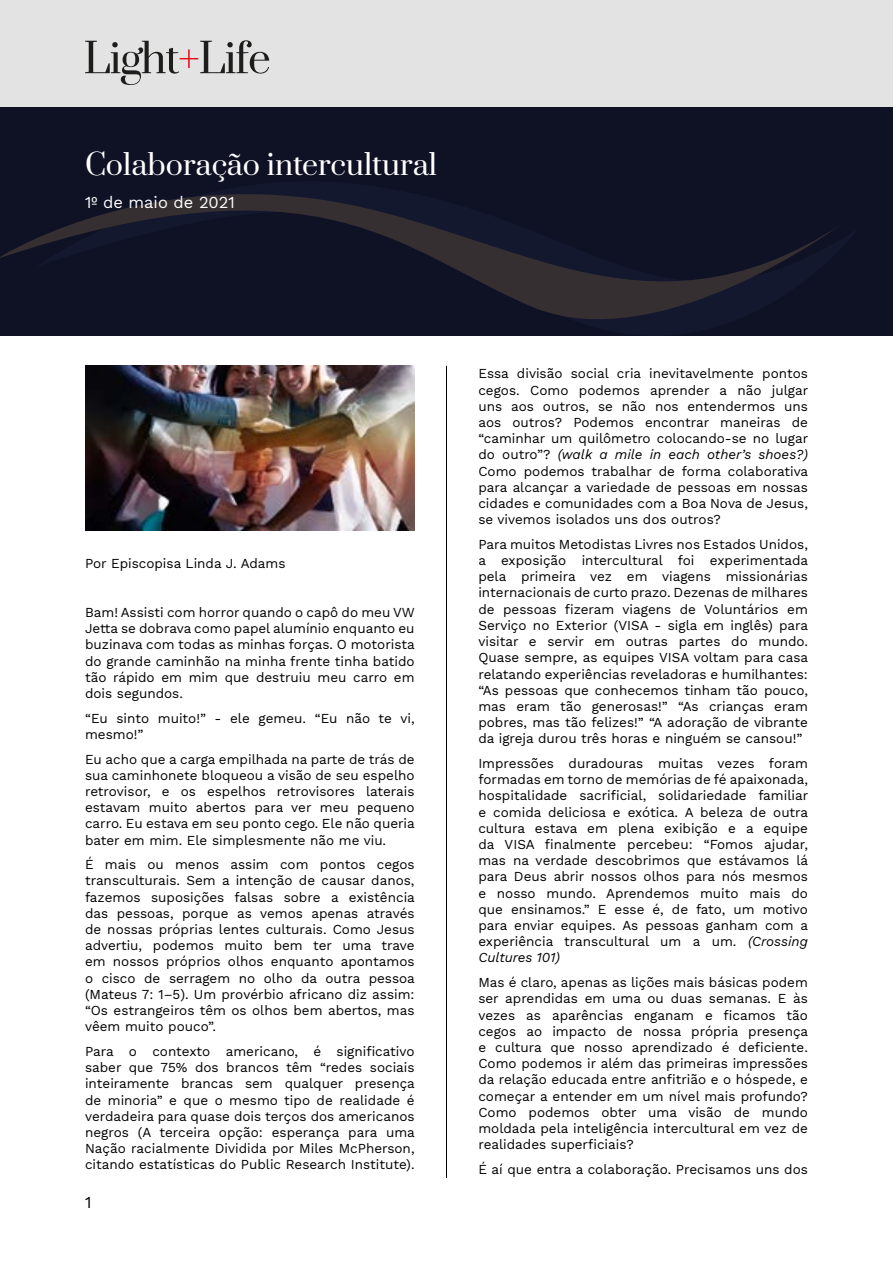
<style>
.page{position:relative;width:893px;height:1263px;background:#fff}
.page>*{position:absolute;margin:0;border:0;box-sizing:border-box;transform-origin:0 0}
.t1{font:28.5px "Prata";color:#fff}
.t2{font:16.5px "Work Sans";color:#fff}
.t3{font:16.5px "Work Sans";color:#000}
.t4{font:13.5px/16.2px "Work Sans";color:#000;text-align:justify}
.s1{font-style:italic}
</style>
<div class="page">
<div style="left:0;top:106px;width:893px;height:230px;background:#0f1125"></div>
<svg style="left:0;top:194px;width:834px;height:126px"></svg>
<div style="left:0;top:0;width:893px;height:106px;background:#e3e3e3"></div>
<svg style="left:85px;top:40px;width:184px;height:45px"></svg>
<img style="left:85px;top:366px;width:330px;height:165px">
<hr style="left:446px;top:366px;width:1px;height:812px;background:#000">
<h1 class="t1" style="left:85px;top:141px;width:354px">Colaboração intercultural</h1>
<p class="t2" style="left:85px;top:189px;width:151px">1º de maio de 2021</p>
<p class="t4" style="left:85px;top:554px;width:202px">Por Episcopisa Linda J. Adams</p>
<p class="t4" style="left:85px;top:604px;width:331px">Bam! Assisti com horror quando o capô do meu VW Jetta se dobrava como papel alumínio enquanto eu buzinava com todas as minhas forças. O motorista do grande caminhão na minha frente tinha batido tão rápido em mim que destruiu meu carro em dois segundos.</p>
<p class="t4" style="left:85px;top:709px;width:331px">“Eu sinto muito!” - ele gemeu. “Eu não te vi, mesmo!”</p>
<p class="t4" style="left:85px;top:750px;width:331px">Eu acho que a carga empilhada na parte de trás de sua caminhonete bloqueou a visão de seu espelho retrovisor, e os espelhos retrovisores laterais estavam muito abertos para ver meu pequeno carro. Eu estava em seu ponto cego. Ele não queria bater em mim. Ele simplesmente não me viu.</p>
<p class="t4" style="left:85px;top:856px;width:331px">É mais ou menos assim com pontos cegos transculturais. Sem a intenção de causar danos, fazemos suposições falsas sobre a existência das pessoas, porque as vemos apenas através de nossas próprias lentes culturais. Como Jesus advertiu, podemos muito bem ter uma trave em nossos próprios olhos enquanto apontamos o cisco de serragem no olho da outra pessoa (Mateus 7: 1–5). Um provérbio africano diz assim: “Os estrangeiros têm os olhos bem abertos, mas vêem muito pouco”.</p>
<p class="t4" style="left:85px;top:1043px;width:331px">Para o contexto americano, é significativo saber que 75% dos brancos têm “redes sociais inteiramente brancas sem qualquer presença de minoria” e que o mesmo tipo de realidade é verdadeira para quase dois terços dos americanos negros (A terceira opção: esperança para uma Nação racialmente Dividida por Miles McPherson, citando estatísticas do Public Research Institute).</p>
<p class="t3" style="left:85px;top:1190px;width:8px">1</p>
<p class="t4" style="left:478px;top:365px;width:331px">Essa divisão social cria inevitavelmente pontos cegos. Como podemos aprender a não julgar uns aos outros, se não nos entendermos uns aos outros? Podemos encontrar maneiras de “caminhar um quilômetro colocando-se no lugar do outro”? <span class="s1">(walk a mile in each other’s shoes?)<br></span>Como podemos trabalhar de forma colaborativa para alcançar a variedade de pessoas em nossas cidades e comunidades com a Boa Nova de Jesus, se vivemos isolados uns dos outros?</p>
<p class="t4" style="left:478px;top:536px;width:331px">Para muitos Metodistas Livres nos Estados Unidos, a exposição intercultural foi experimentada pela primeira vez em viagens missionárias internacionais de curto prazo. Dezenas de milhares de pessoas fizeram viagens de Voluntários em Serviço no Exterior (VISA - sigla em inglês) para visitar e servir em outras partes do mundo.<br>Quase sempre, as equipes VISA voltam para casa relatando experiências reveladoras e humilhantes: “As pessoas que conhecemos tinham tão pouco, mas eram tão generosas!” “As crianças eram pobres, mas tão felizes!” “A adoração de vibrante da igreja durou três horas e ninguém se cansou!”</p>
<p class="t4" style="left:478px;top:755px;width:331px">Impressões duradouras muitas vezes foram formadas em torno de memórias de fé apaixonada, hospitalidade sacrificial, solidariedade familiar e comida deliciosa e exótica. A beleza de outra cultura estava em plena exibição e a equipe da VISA finalmente percebeu: “Fomos ajudar, mas na verdade descobrimos que estávamos lá para Deus abrir nossos olhos para nós mesmos e nosso mundo. Aprendemos muito mais do que ensinamos.” E esse é, de fato, um motivo para enviar equipes. As pessoas ganham com a experiência transcultural um a um. <span class="s1">(Crossing Cultures 101)</span></p>
<p class="t4" style="left:478px;top:974px;width:331px">Mas é claro, apenas as lições mais básicas podem ser aprendidas em uma ou duas semanas. E às vezes as aparências enganam e ficamos tão cegos ao impacto de nossa própria presença e cultura que nosso aprendizado é deficiente.<br>Como podemos ir além das primeiras impressões da relação educada entre anfitrião e o hóspede, e começar a entender em um nível mais profundo?<br>Como podemos obter uma visão de mundo moldada pela inteligência intercultural em vez de realidades superficiais?</p>
<p class="t4" style="left:478px;top:1160px;width:331px">É aí que entra a colaboração. Precisamos uns dos</p>
</div>
